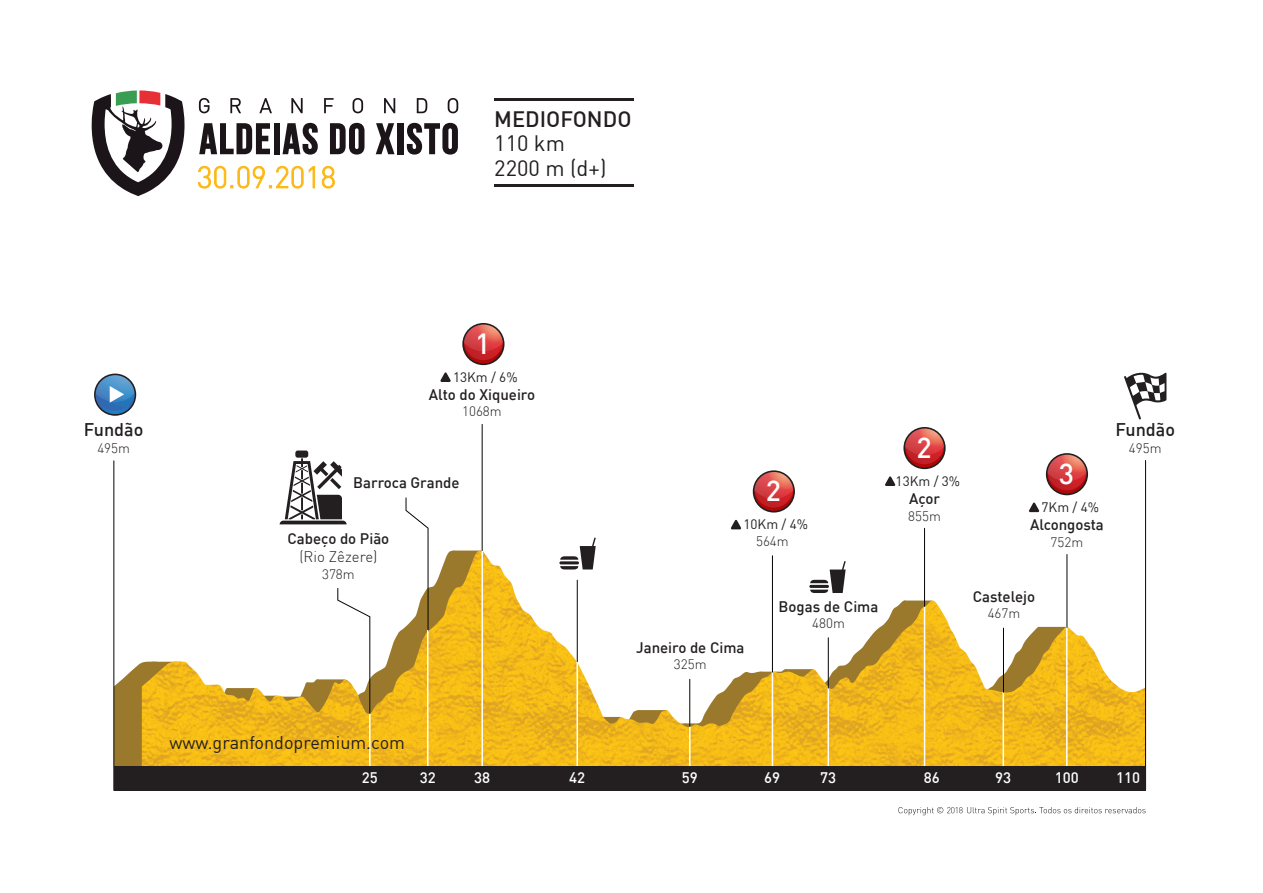
<style>
.page{position:relative;width:1263px;height:893px;background:#fff}
.page>*{position:absolute;margin:0;border:0;box-sizing:border-box;transform-origin:0 0}
.t1{font:500 28.65px "DIN";color:#fff}
.t2{font:21.9px/24.2px "DIN";color:#231f20}
.t3{font:500 21.9px "DIN";color:#231f20}
.t4{font:18px "DIN";color:#231f20}
.t5{font:500 18px "DIN";color:#231f20}
.t6{font:500 15px "DIN";color:#231f20}
.t7{font:500 15px "DIN";color:#fff}
.t8{font:300 15px "DIN";color:#231f20}
.t9{font:300 13.5px "DIN";color:#231f20}
.t10{font:13.5px "DIN";color:#231f20}
</style>
<div class="page">
<svg style="left:114px;top:551px;width:1004px;height:215px"></svg>
<img style="left:166px;top:551px;width:314px;height:163px">
<hr style="left:369px;top:713px;width:2px;height:61px;background:#fff">
<svg style="left:223px;top:588px;width:148px;height:126px"></svg>
<svg style="left:405px;top:497px;width:24px;height:135px"></svg>
<hr style="left:1145px;top:460px;width:1px;height:330px;background:#040503">
<svg style="left:1124px;top:372px;width:42px;height:48px"></svg>
<svg style="left:94px;top:374px;width:42px;height:42px"></svg>
<svg style="left:96px;top:375px;width:39px;height:39px"></svg>
<hr style="left:113px;top:461px;width:1px;height:329px;background:#040503">
<hr style="left:494px;top:98px;width:140px;height:3px;background:#231f20">
<hr style="left:494px;top:184px;width:140px;height:3px;background:#231f20">
<svg style="left:199px;top:123px;width:71px;height:31px"></svg>
<div style="left:274px;top:123px;width:6px;height:31px;background:#1b1519"></div>
<svg style="left:282px;top:123px;width:36px;height:32px"></svg>
<svg style="left:330px;top:123px;width:34px;height:32px"></svg>
<svg style="left:376px;top:123px;width:18px;height:31px"></svg>
<div style="left:397px;top:123px;width:6px;height:31px;background:#1b1519"></div>
<svg style="left:407px;top:123px;width:51px;height:32px"></svg>
<svg style="left:199px;top:98px;width:11px;height:15px"></svg>
<svg style="left:230px;top:98px;width:11px;height:15px"></svg>
<svg style="left:259px;top:98px;width:13px;height:15px"></svg>
<svg style="left:291px;top:98px;width:12px;height:15px"></svg>
<svg style="left:324px;top:98px;width:10px;height:15px"></svg>
<svg style="left:352px;top:98px;width:11px;height:15px"></svg>
<svg style="left:384px;top:98px;width:11px;height:15px"></svg>
<svg style="left:417px;top:98px;width:10px;height:15px"></svg>
<svg style="left:448px;top:98px;width:10px;height:15px"></svg>
<svg style="left:91px;top:90px;width:94px;height:106px"></svg>
<hr style="left:427px;top:631px;width:1px;height:143px;background:#fff">
<hr style="left:481px;top:550px;width:2px;height:224px;background:#fff">
<hr style="left:576px;top:661px;width:2px;height:113px;background:#fff">
<hr style="left:577px;top:580px;width:1px;height:82px;background:#040503">
<hr style="left:689px;top:726px;width:1px;height:48px;background:#fff">
<hr style="left:689px;top:679px;width:1px;height:47px;background:#040503">
<hr style="left:772px;top:671px;width:1px;height:103px;background:#fff">
<hr style="left:827px;top:686px;width:2px;height:88px;background:#fff">
<hr style="left:828px;top:638px;width:1px;height:50px;background:#040503">
<hr style="left:924px;top:607px;width:1px;height:167px;background:#fff">
<hr style="left:1002px;top:692px;width:2px;height:82px;background:#fff">
<hr style="left:1066px;top:626px;width:1px;height:148px;background:#fff">
<div style="left:114px;top:766px;width:1031px;height:25px;background:#231f20"></div>
<svg style="left:440px;top:372px;width:11px;height:10px"></svg>
<hr style="left:482px;top:424px;width:1px;height:126px;background:#040503">
<svg style="left:462px;top:323px;width:42px;height:42px"></svg>
<svg style="left:464px;top:325px;width:39px;height:38px"></svg>
<svg style="left:730px;top:520px;width:11px;height:9px"></svg>
<hr style="left:772px;top:556px;width:1px;height:116px;background:#040503">
<svg style="left:753px;top:470px;width:42px;height:43px"></svg>
<svg style="left:754px;top:472px;width:39px;height:39px;background:#c95554"></svg>
<svg style="left:559px;top:538px;width:37px;height:31px"></svg>
<svg style="left:809px;top:561px;width:37px;height:32px"></svg>
<svg style="left:885px;top:476px;width:11px;height:10px"></svg>
<hr style="left:924px;top:528px;width:1px;height:78px;background:#040503">
<svg style="left:903px;top:427px;width:43px;height:42px"></svg>
<svg style="left:905px;top:429px;width:39px;height:38px"></svg>
<svg style="left:1029px;top:502px;width:10px;height:10px"></svg>
<hr style="left:1066px;top:554px;width:1px;height:73px;background:#040503">
<svg style="left:1046px;top:453px;width:42px;height:42px"></svg>
<svg style="left:1047px;top:455px;width:39px;height:39px;background:#c95554"></svg>
<hr style="left:1003px;top:628px;width:1px;height:64px;background:#040503">
<svg style="left:898px;top:807px;width:247px;height:8px"></svg>
<div style="left:295px;top:450px;width:13px;height:8px;background:#231f20;border-radius:2px"></div>
<svg style="left:280px;top:458px;width:67px;height:66px"></svg>
<svg style="left:198px;top:166px;width:105px;height:22px"></svg>
<svg style="left:309px;top:166px;width:6px;height:22px"></svg>
<svg style="left:322px;top:166px;width:13px;height:22px"></svg>
<h2 class="t3" style="left:494px;top:105px;width:139px">MEDIOFONDO</h2>
<h2 class="t2" style="left:494px;top:131px;width:114px">110 km<br>2200 m (d+)</h2>
<p class="t5" style="left:84px;top:418px;width:61px">Fundão</p>
<p class="t9" style="left:97px;top:439px;width:34px">495m</p>
<h1 class="t1" style="left:475px;top:325px;width:17px">1</h1>
<p class="t10" style="left:453px;top:369px;width:66px">13Km / 6%</p>
<p class="t6" style="left:429px;top:385px;width:108px">Alto do Xiqueiro</p>
<p class="t9" style="left:462px;top:403px;width:41px">1068m</p>
<p class="t6" style="left:353px;top:473px;width:108px">Barroca Grande</p>
<p class="t6" style="left:287px;top:529px;width:103px">Cabeço do Pião</p>
<p class="t8" style="left:299px;top:548px;width:80px">(Rio Zêzere)</p>
<p class="t9" style="left:322px;top:566px;width:34px">378m</p>
<p class="t4" style="left:170px;top:731px;width:237px">www.granfondopremium.com</p>
<h1 class="t1" style="left:916px;top:429px;width:17px">2</h1>
<h1 class="t1" style="left:766px;top:472px;width:17px">2</h1>
<p class="t10" style="left:896px;top:473px;width:66px">13Km / 3%</p>
<p class="t6" style="left:909px;top:489px;width:33px">Açor</p>
<p class="t9" style="left:908px;top:507px;width:34px">855m</p>
<p class="t10" style="left:743px;top:516px;width:66px">10Km / 4%</p>
<p class="t9" style="left:756px;top:533px;width:34px">564m</p>
<h1 class="t1" style="left:1059px;top:455px;width:17px">3</h1>
<p class="t10" style="left:1041px;top:499px;width:59px">7Km / 4%</p>
<p class="t6" style="left:1030px;top:515px;width:75px">Alcongosta</p>
<p class="t9" style="left:1051px;top:533px;width:34px">752m</p>
<p class="t5" style="left:1115px;top:418px;width:61px">Fundão</p>
<p class="t9" style="left:1129px;top:440px;width:34px">495m</p>
<p class="t6" style="left:636px;top:638px;width:110px">Janeiro de Cima</p>
<p class="t9" style="left:674px;top:656px;width:34px">325m</p>
<p class="t6" style="left:779px;top:597px;width:101px">Bogas de Cima</p>
<p class="t9" style="left:812px;top:615px;width:34px">480m</p>
<p class="t6" style="left:973px;top:587px;width:64px">Castelejo</p>
<p class="t9" style="left:988px;top:605px;width:34px">467m</p>
<p class="t7" style="left:362px;top:768px;width:17px">25</p>
<p class="t7" style="left:420px;top:768px;width:17px">32</p>
<p class="t7" style="left:474px;top:768px;width:17px">38</p>
<p class="t7" style="left:569px;top:768px;width:17px">42</p>
<p class="t7" style="left:682px;top:768px;width:17px">59</p>
<p class="t7" style="left:764px;top:768px;width:17px">69</p>
<p class="t7" style="left:820px;top:768px;width:17px">73</p>
<p class="t7" style="left:924px;top:768px;width:17px">86</p>
<p class="t7" style="left:995px;top:768px;width:17px">93</p>
<p class="t7" style="left:1055px;top:768px;width:25px">100</p>
<p class="t7" style="left:1116px;top:768px;width:25px">110</p>
<p class="t7" style="left:1124px;top:768px;width:17px">74</p>
</div>
